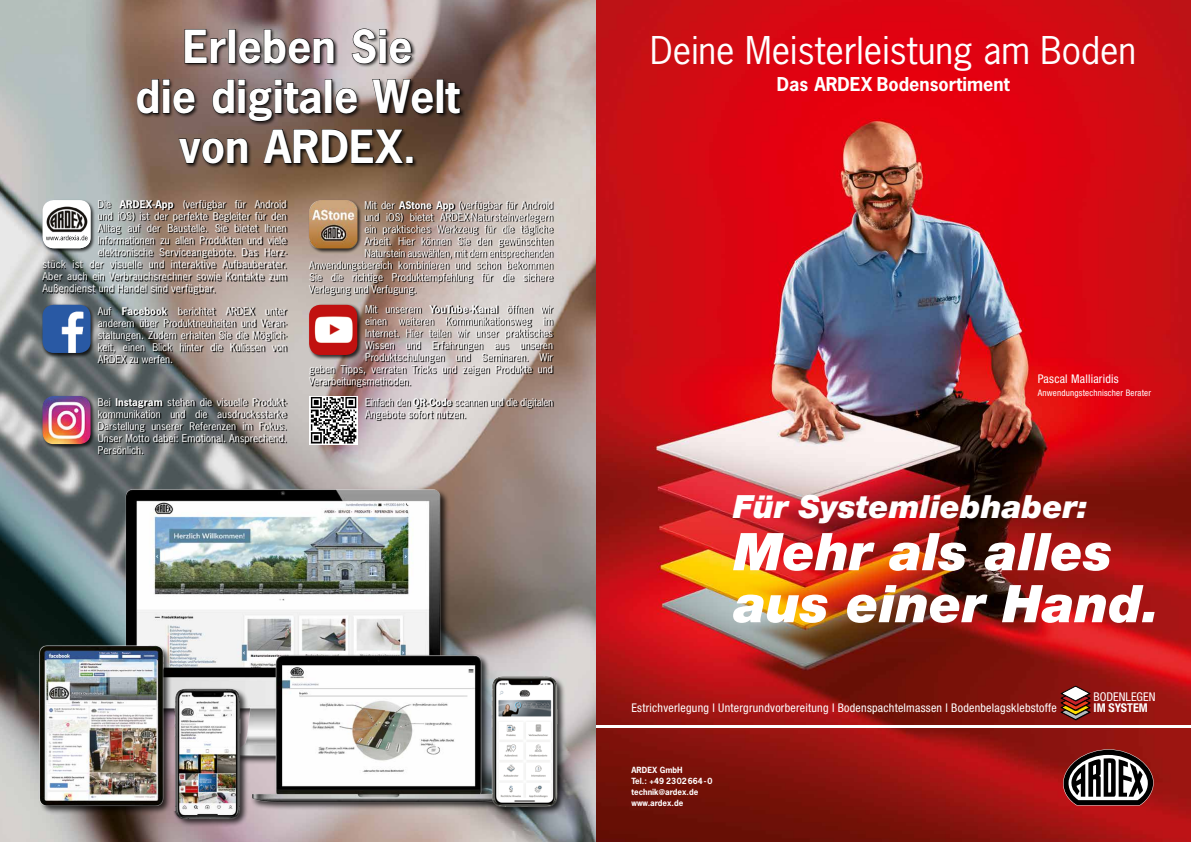
<style>
.page{position:relative;width:1191px;height:842px;background:#fff}
.page>*{position:absolute;margin:0;border:0;box-sizing:border-box;transform-origin:0 0}
.t1{font:italic 900 52px/52px "Helvetica Neue";color:#fff}
.t2{font:700 43px/50px "News Gothic";color:#fff;text-align:center}
.t3{font:36px "News Gothic Std";color:#fff}
.t4{font:italic 900 32px "Helvetica Neue";color:#fff}
.t5{font:700 18px "News Gothic Std";color:#fff}
.t6{font:condensed 12.1px "Helvetica Neue LT Std";color:#fff}
.t7{font:700 condensed 12.1px "Helvetica Neue LT Pro";color:#fff}
.t8{font:condensed 12px "Helvetica Neue LT Std";letter-spacing:.02em;color:#fff}
.t9{font:10px/12px "News Gothic";color:#fff;text-align:justify}
.t10{font:10px "News Gothic";letter-spacing:.02em;color:#fff}
.t11{font:10px/12px "News Gothic";color:#fff;scale:.96 1}
.t12{font:10px "News Gothic";letter-spacing:-.02em;color:#fff}
.t13{font:condensed 9px "Helvetica Neue LT Std";letter-spacing:.02em;color:#fff}
.t14{font:700 8px/11px "News Gothic Std";color:#fff}
.s1{font-weight:700}
.s2{font-size:7.5px}
</style>
<div class="page">
<img style="left:0;top:0;width:1191px;height:842px">
<hr style="left:595px;top:725px;width:596px;height:3px;background:#fff">
<svg style="left:1061px;top:686px;width:29px;height:34px"></svg>
<svg style="left:1063px;top:749px;width:90px;height:56px"></svg>
<div style="left:136px;top:28px;width:329px;height:140px;background:#000;opacity:.75"></div>
<svg style="left:184px;top:29px;width:42px;height:35px"></svg>
<div style="left:229px;top:30px;width:6px;height:33px;border:1px solid #000"></div>
<svg style="left:239px;top:29px;width:95px;height:35px;background:#5e5152"></svg>
<svg style="left:352px;top:29px;width:60px;height:35px;background:#756f6e"></svg>
<svg style="left:137px;top:79px;width:58px;height:35px;background:#46362f"></svg>
<svg style="left:212px;top:79px;width:110px;height:43px;background:#504240"></svg>
<div style="left:325px;top:80px;width:7px;height:33px;border:1px solid #000"></div>
<svg style="left:335px;top:88px;width:22px;height:26px"></svg>
<svg style="left:372px;top:79px;width:61px;height:35px;background:#3f322d"></svg>
<div style="left:437px;top:80px;width:6px;height:33px;border:1px solid #000"></div>
<svg style="left:445px;top:82px;width:15px;height:32px"></svg>
<svg style="left:179px;top:138px;width:69px;height:26px;background:#40322b"></svg>
<svg style="left:263px;top:129px;width:140px;height:35px;background:#3c2c21"></svg>
<div style="left:406px;top:157px;width:7px;height:6px;border:1px solid #000"></div>
<img style="left:101px;top:473px;width:362px;height:302px">
<img style="left:309px;top:396px;width:48px;height:48px">
<svg style="left:43px;top:201px;width:245px;height:94px;background:#8a7f77"></svg>
<div style="left:41px;top:199px;width:55px;height:54px;background:#000;opacity:.75"></div>
<svg style="left:43px;top:200px;width:48px;height:48px"></svg>
<img style="left:43px;top:201px;width:47px;height:47px">
<svg style="left:309px;top:201px;width:245px;height:95px;background:#a0918a"></svg>
<div style="left:308px;top:199px;width:54px;height:55px;background:#000;opacity:.75"></div>
<img style="left:309px;top:200px;width:48px;height:48px">
<div style="left:42px;top:304px;width:54px;height:54px;background:#000;opacity:.75"></div>
<img style="left:43px;top:305px;width:48px;height:48px">
<svg style="left:99px;top:307px;width:189px;height:57px;background:#87827e"></svg>
<div style="left:41px;top:395px;width:54px;height:54px;background:#000;opacity:.75"></div>
<img style="left:43px;top:396px;width:48px;height:48px">
<svg style="left:99px;top:398px;width:189px;height:57px;background:#686868"></svg>
<div style="left:308px;top:304px;width:54px;height:56px;background:#000;opacity:.75"></div>
<svg style="left:309px;top:305px;width:245px;height:83px;background:#ab9390"></svg>
<svg style="left:366px;top:398px;width:188px;height:23px;background:#a49996"></svg>
<div style="left:173px;top:687px;width:76px;height:140px;background:#000;opacity:.75"></div>
<img style="left:164px;top:678px;width:77px;height:142px">
<div style="left:39px;top:644px;width:133px;height:171px;background:#000;opacity:.75"></div>
<img style="left:39px;top:644px;width:137px;height:163px">
<div style="left:251px;top:654px;width:262px;height:156px;background:#000;opacity:.75"></div>
<img style="left:251px;top:654px;width:254px;height:151px">
<div style="left:490px;top:675px;width:76px;height:140px;background:#000;opacity:.75"></div>
<img style="left:481px;top:666px;width:77px;height:143px">
<svg style="left:45px;top:234px;width:44px;height:7px"></svg>
<svg style="left:46px;top:235px;width:42px;height:5px"></svg>
<h2 class="t2" style="left:183px;top:21px;width:231px">Erleben Sie</h2>
<h3 class="t3" style="left:650px;top:27px;width:487px">Deine Meisterleistung am Boden</h3>
<h2 class="t2" style="left:136px;top:71px;width:326px">die digitale Welt von ARDEX.</h2>
<p class="t9" style="left:98px;top:198px;width:190px">Die <span class="s1">ARDEX-App</span> (verfügbar für Android</p>
<p class="t9" style="left:98px;top:210px;width:190px">und iOS) ist der perfekte Begleiter für den</p>
<p class="t9" style="left:98px;top:222px;width:190px">Alltag auf der Baustelle. Sie bietet Ihnen</p>
<p class="t9" style="left:98px;top:234px;width:190px">Informationen zu allen Produkten und viele</p>
<p class="t10" style="left:98px;top:246px;width:190px">elektronische Serviceangebote. Das Herz-</p>
<p class="t10" style="left:43px;top:258px;width:245px">stück ist der visuelle und interaktive Aufbauberater.</p>
<p class="t10" style="left:43px;top:270px;width:245px">Aber auch ein Verbrauchsrechner sowie Kontakte zum</p>
<p class="t10" style="left:43px;top:282px;width:174px">Außendienst und Handel sind verfügbar.</p>
<h3 class="t5" style="left:776px;top:72px;width:234px">Das ARDEX Bodensortiment</h3>
<p class="t9" style="left:364px;top:199px;width:190px">Mit der <span class="s1">AStone App</span> (verfügbar für Android</p>
<p class="t9" style="left:364px;top:211px;width:190px">und iOS) bietet ARDEX-Natursteinverlegern</p>
<p class="t9" style="left:364px;top:223px;width:190px">ein praktisches Werkzeug für die tägliche</p>
<p class="t9" style="left:364px;top:235px;width:190px">Arbeit. Hier können Sie den gewünschten</p>
<p class="t12" style="left:364px;top:246px;width:190px">Naturstein auswählen, mit dem entsprechenden</p>
<p class="t9" style="left:309px;top:259px;width:245px">Anwendungsbereich kombinieren und schon bekommen</p>
<p class="t9" style="left:309px;top:271px;width:245px">Sie die richtige Produktempfehlung für die sichere</p>
<p class="t9" style="left:309px;top:283px;width:109px">Verlegung und Verfugung.</p>
<p class="t9" style="left:98px;top:305px;width:190px">Auf <span class="s1">Facebook</span> berichtet ARDEX unter anderem über Produktneuheiten und Veran&shy;staltungen. Zudem erhalten Sie die Möglich&shy;keit, einen Blick hinter die Kulissen von ARDEX zu werfen.</p>
<p class="t9" style="left:98px;top:396px;width:190px">Bei <span class="s1">Instagram</span> stehen die visuelle Produkt&shy;kommunikation und die ausdrucksstarke Darstellung unserer Referenzen im Fokus.<br>Unser Motto dabei: Emotional. Ansprechend.<br>Persönlich.</p>
<p class="t9" style="left:365px;top:303px;width:189px">Mit unserem <span class="s1">YouTube-Kanal</span> öffnen wir</p>
<p class="t9" style="left:365px;top:315px;width:189px">einen weiteren Kommunikationsweg im</p>
<p class="t9" style="left:365px;top:327px;width:189px">Internet. Hier teilen wir unser praktisches</p>
<p class="t9" style="left:365px;top:339px;width:189px">Wissen und Erfahrungen aus unseren</p>
<p class="t9" style="left:365px;top:351px;width:189px">Produktschulungen und Seminaren. Wir</p>
<p class="t9" style="left:309px;top:363px;width:245px">geben Tipps, verraten Tricks und zeigen Produkte und</p>
<p class="t9" style="left:309px;top:375px;width:104px">Verarbeitungsmethoden.</p>
<p class="t11" style="left:365px;top:396px;width:197px">Einfach den <span class="s1">QR-Code</span> scannen und die digitalen<br>Angebote sofort nutzen.</p>
<p class="t8" style="left:1037px;top:371px;width:82px">Pascal Malliaridis</p>
<p class="t13" style="left:1037px;top:387px;width:115px">Anwendungstechnischer Berater</p>
<h3 class="t4" style="left:733px;top:487px;width:356px">Für Systemliebhaber:</h3>
<h1 class="t1" style="left:733px;top:525px;width:427px">Mehr als alles aus einer Hand.</h1>
<p class="t8" style="left:631px;top:700px;width:427px">Estrichverlegung l Untergrundvorbereitung l Bodenspachtelmassen l Bodenbelagsklebstoffe</p>
<p class="t14" style="left:631px;top:764px;width:83px">ARDEX GmbH<br>Tel.: +49 23 02 664 - 0 technik<span class="s2">@</span>ardex.de www.ardex.de</p>
<p class="t6" style="left:1093px;top:690px;width:63px">BODENLEGEN</p>
<p class="t7" style="left:1093px;top:700px;width:56px">IM SYSTEM</p>
</div>
